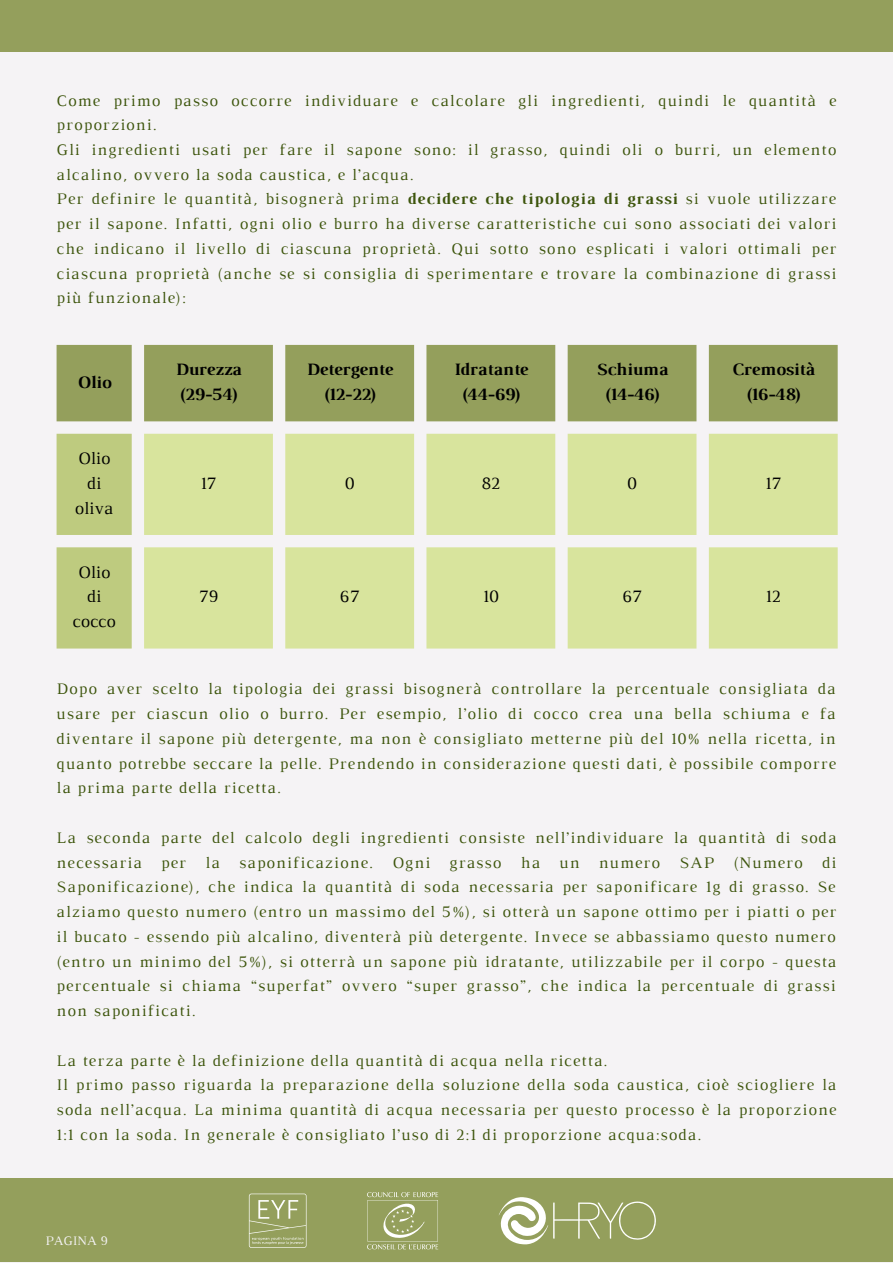
<style>
.page{position:relative;width:893px;height:1264px;background:#fff}
.page>*{position:absolute;margin:0;border:0;box-sizing:border-box;transform-origin:0 0}
.t1{font:700 17.7px/24.8px "Luthier";color:#000;text-align:center}
.t2{font:17.7px/24.8px "Luthier";color:#000;text-align:center}
.t3{font:16.35px/24.8px "Luthier";letter-spacing:.07em;color:#3d550c}
.t4{font:13.2px "Luthier";color:#f5f3f5}
.s1{font-weight:700}
</style>
<div class="page">
<div style="left:0;top:0;width:892px;height:1262px;background:#f5f3f5"></div>
<div style="left:0;top:1178px;width:892px;height:83px;background:#949f5c"></div>
<svg style="left:367px;top:1192px;width:71px;height:57px"></svg>
<svg style="left:249px;top:1193px;width:57px;height:54px"></svg>
<svg style="left:499px;top:1197px;width:157px;height:47px"></svg>
<div style="left:0;top:0;width:892px;height:51px;background:#949f5c"></div>
<svg style="left:57px;top:345px;width:780px;height:76px;background:#9ba568"></svg>
<svg style="left:57px;top:434px;width:75px;height:214px;background:#c1cd86"></svg>
<svg style="left:144px;top:434px;width:693px;height:214px;background:#dbe5a8"></svg>
<p class="t3" style="left:57px;top:89px;width:781px">Come primo passo occorre individuare e calcolare gli ingredienti, quindi le quantità e proporzioni.<br>Gli ingredienti usati per fare il sapone sono: il grasso, quindi oli o burri, un elemento alcalino, ovvero la soda caustica, e l’acqua.<br>Per definire le quantità, bisognerà prima <span class="s1">decidere che tipologia di grassi</span> si vuole utilizzare per il sapone. Infatti, ogni olio e burro ha diverse caratteristiche cui sono associati dei valori che indicano il livello di ciascuna proprietà. Qui sotto sono esplicati i valori ottimali per ciascuna proprietà (anche se si consiglia di sperimentare e trovare la combinazione di grassi più funzionale):</p>
<p class="t1" style="left:77px;top:371px;width:35px">Olio</p>
<p class="t1" style="left:175px;top:358px;width:68px;text-align:left">Durezza (29-54)</p>
<p class="t1" style="left:306px;top:358px;width:88px">Detergente (12-22)</p>
<p class="t1" style="left:454px;top:358px;width:76px">Idratante (44-69)</p>
<p class="t1" style="left:596px;top:358px;width:73px">Schiuma (14-46)</p>
<p class="t1" style="left:731px;top:358px;width:84px">Cremosità (16-48)</p>
<p class="t2" style="left:75px;top:447px;width:40px">Olio di oliva</p>
<p class="t2" style="left:73px;top:561px;width:45px">Olio di cocco</p>
<p class="t2" style="left:201px;top:472px;width:17px">17</p>
<p class="t2" style="left:345px;top:472px;width:11px">0</p>
<p class="t2" style="left:481px;top:472px;width:20px">82</p>
<p class="t2" style="left:627px;top:472px;width:11px">0</p>
<p class="t2" style="left:765px;top:472px;width:17px">17</p>
<p class="t2" style="left:199px;top:585px;width:21px">79</p>
<p class="t2" style="left:340px;top:585px;width:21px">67</p>
<p class="t2" style="left:483px;top:585px;width:17px">10</p>
<p class="t2" style="left:622px;top:585px;width:21px">67</p>
<p class="t2" style="left:765px;top:585px;width:16px">12</p>
<p class="t3" style="left:57px;top:678px;width:781px;text-align:justify">Dopo aver scelto la tipologia dei grassi bisognerà controllare la percentuale consigliata da usare per ciascun olio o burro. Per esempio, l’olio di cocco crea una bella schiuma e fa diventare il sapone più detergente, ma non è consigliato metterne più del 10% nella ricetta, in quanto potrebbe seccare la pelle. Prendendo in considerazione questi dati, è possibile comporre la prima parte della ricetta.</p>
<p class="t3" style="left:57px;top:826px;width:781px;text-align:justify">La seconda parte del calcolo degli ingredienti consiste nell’individuare la quantità di soda necessaria per la saponificazione. Ogni grasso ha un numero SAP (Numero di Saponificazione), che indica la quantità di soda necessaria per saponificare 1g di grasso. Se alziamo questo numero (entro un massimo del 5%), si otterà un sapone ottimo per i piatti o per il bucato - essendo più alcalino, diventerà più detergente. Invece se abbassiamo questo numero (entro un minimo del 5%), si otterrà un sapone più idratante, utilizzabile per il corpo - questa percentuale si chiama “superfat” ovvero “super grasso”, che indica la percentuale di grassi non saponificati.</p>
<p class="t3" style="left:57px;top:1049px;width:781px">La terza parte è la definizione della quantità di acqua nella ricetta.<br>Il primo passo riguarda la preparazione della soluzione della soda caustica, cioè sciogliere la soda nell’acqua. La minima quantità di acqua necessaria per questo processo è la proporzione 1:1 con la soda. In generale è consigliato l’uso di 2:1 di proporzione acqua:soda.</p>
<p class="t4" style="left:46px;top:1236px;width:64px">PAGINA 9</p>
</div>
